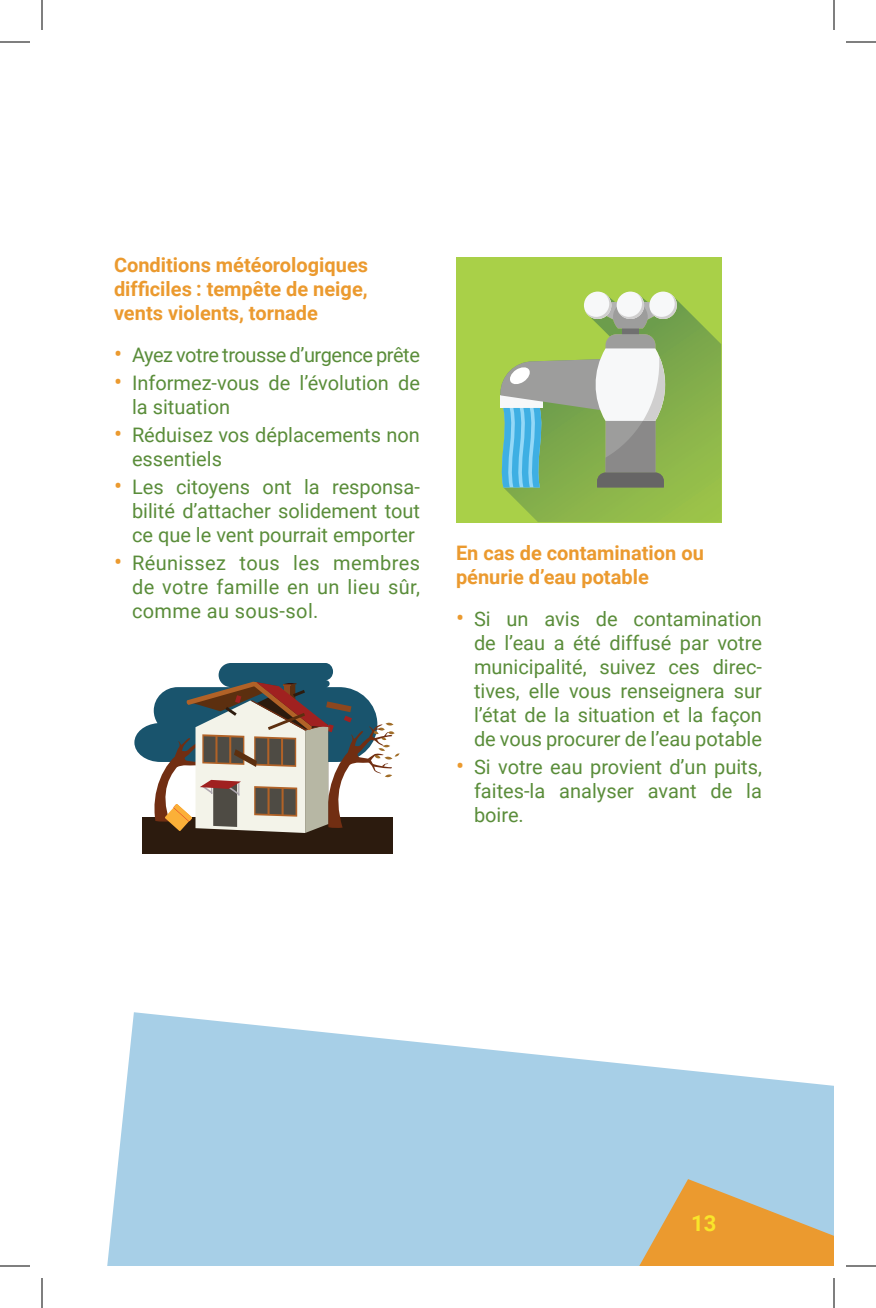
<style>
.page{position:relative;width:876px;height:1308px;background:#fff}
.page>*{position:absolute;margin:0;border:0;box-sizing:border-box;transform-origin:0 0}
.t1{font:700 22px "Roboto";color:#f9e52a}
.t2{font:20px/24px "Roboto";color:#5a8d3a;text-align:justify}
.Intertitre{font:700 20px/24px "Roboto";color:#eb9a2f;text-align:justify}
.t3{font:20px "Roboto";letter-spacing:-.02em;color:#5a8d3a}
.s1{font-size:24px;color:#eb9a2f}
</style>
<div class="page">
<div style="left:456px;top:257px;width:265px;height:265px;background:#a9d048"></div>
<svg style="left:503px;top:300px;width:218px;height:222px"></svg>
<div style="left:584px;top:292px;width:27px;height:27px;background:#f7f8f9;border-radius:50%"></div>
<div style="left:649px;top:292px;width:28px;height:27px;background:#f7f8f9;border-radius:50%"></div>
<div style="left:617px;top:292px;width:27px;height:27px;background:#f7f8f9;border-radius:50%"></div>
<svg style="left:500px;top:293px;width:177px;height:194px"></svg>
<div style="left:142px;top:818px;width:250px;height:36px;background:#2c1b0e"></div>
<svg style="left:134px;top:663px;width:266px;height:170px"></svg>
<svg style="left:107px;top:1012px;width:727px;height:254px;fill:#a7cfe7"></svg>
<svg style="left:609px;top:1179px;width:225px;height:87px;background:#ccb282"></svg>
<hr style="left:0;top:42px;width:30px;height:1px;background:#000">
<hr style="left:846px;top:42px;width:30px;height:1px;background:#000">
<hr style="left:0;top:1266px;width:30px;height:1px;background:#000">
<hr style="left:846px;top:1266px;width:30px;height:1px;background:#000">
<hr style="left:42px;top:0;width:1px;height:30px;background:#000">
<hr style="left:42px;top:1278px;width:1px;height:30px;background:#000">
<hr style="left:834px;top:0;width:1px;height:30px;background:#000">
<hr style="left:834px;top:1278px;width:1px;height:30px;background:#000">
<p class="Intertitre" style="left:114px;top:252px;width:256px">Conditions météorologiques difficiles : tempête de neige, vents violents, tornade</p>
<p class="t3" style="left:114px;top:341px;width:308px"><span class="s1">•</span> Ayez votre trousse d’urgence prête</p>
<p class="t2" style="left:132px;top:370px;width:290px;text-indent:-18px"><span class="s1">•</span> Informez-vous de l’évolution de la situation</p>
<p class="t2" style="left:132px;top:422px;width:290px;text-indent:-18px"><span class="s1">•</span> Réduisez vos déplacements non essentiels</p>
<p class="t2" style="left:132px;top:474px;width:289px;text-indent:-18px"><span class="s1">•</span> Les citoyens ont la responsa&shy;bilité d’attacher solidement tout ce que le vent pourrait emporter</p>
<p class="t2" style="left:132px;top:550px;width:290px;text-indent:-18px"><span class="s1">•</span> Réunissez tous les membres de votre famille en un lieu sûr, comme au sous-sol.</p>
<p class="Intertitre" style="left:456px;top:540px;width:249px">En cas de contamination ou pénurie d’eau potable</p>
<p class="t2" style="left:474px;top:606px;width:290px;text-indent:-18px"><span class="s1">•</span> Si un avis de contamination de l’eau a été diffusé par votre municipalité, suivez ces direc&shy;tives, elle vous renseignera sur l’état de la situation et la façon de vous procurer de l’eau potable</p>
<p class="t2" style="left:474px;top:754px;width:290px;text-indent:-18px"><span class="s1">•</span> Si votre eau provient d’un puits, faites-la analyser avant de la boire.</p>
<p class="t1" style="left:691px;top:1207px;width:27px">13</p>
</div>
